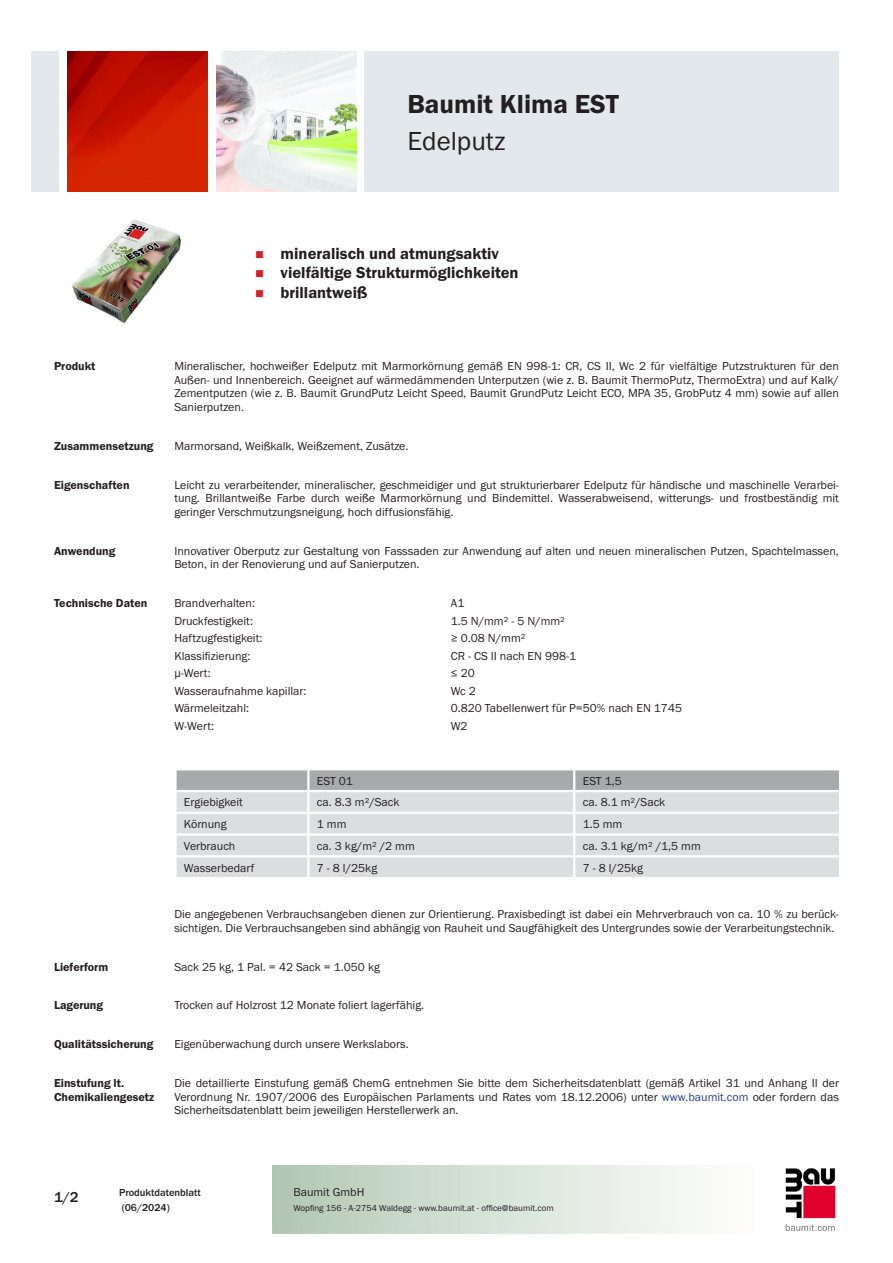
<style>
.page{position:relative;width:893px;height:1263px;background:#fff}
.page>*{position:absolute;margin:0;border:0;box-sizing:border-box;transform-origin:0 0}
.PDS_Produktname{font:27px "BM Franklin Gothic URW Dem";color:#231f20}
.PDS_Produktname_Land{font:27px "BM Franklin Gothic URW Boo";color:#231f20}
.t1{font:16.5px "BM Franklin Gothic URW Dem";color:#231f20}
.t2{font:500 15px "BM Franklin Gothic URW";color:#231f20}
.PDS_Standard{font:12px/13.5px "BM Franklin Gothic URW Boo";color:#231f20;text-align:justify}
.PDS_Standard_linksbü{font:12px "BM Franklin Gothic URW Boo";color:#231f20}
.PDS_Header{font:12px/13.5px "BM Franklin Gothic URW Dem";color:#231f20}
.t3{font:500 10.5px/15px "BM Franklin Gothic URW";color:#231f20}
.t4{font:9px "BM Franklin Gothic URW Boo";color:#231f20}
.s1{color:#253f8e}
</style>
<div class="page">
<img style="left:785px;top:1168px;width:51px;height:63px">
<div style="left:32px;top:51px;width:27px;height:140px;background:#e2e8eb"></div>
<img style="left:68px;top:52px;width:140px;height:139px">
<img style="left:216px;top:51px;width:141px;height:140px">
<div style="left:365px;top:51px;width:474px;height:140px;background:#e2e8eb"></div>
<img style="left:72px;top:220px;width:109px;height:103px">
<div style="left:177px;top:770px;width:662px;height:20px;background:#a8a9ad"></div>
<div style="left:177px;top:792px;width:662px;height:85px;background:#dcdddf"></div>
<hr style="left:307px;top:770px;width:2px;height:20px;background:#fff">
<hr style="left:573px;top:770px;width:2px;height:20px;background:#fff">
<hr style="left:307px;top:792px;width:2px;height:20px;background:#fff">
<hr style="left:573px;top:792px;width:2px;height:20px;background:#fff">
<hr style="left:174px;top:812px;width:134px;height:2px;background:#fff">
<hr style="left:308px;top:812px;width:266px;height:2px;background:#fff">
<hr style="left:574px;top:812px;width:267px;height:2px;background:#fff">
<hr style="left:174px;top:833px;width:134px;height:3px;background:#fff">
<hr style="left:308px;top:833px;width:266px;height:3px;background:#fff">
<svg style="left:307px;top:814px;width:2px;height:41px"></svg>
<hr style="left:574px;top:833px;width:267px;height:3px;background:#fff">
<svg style="left:573px;top:814px;width:2px;height:41px"></svg>
<hr style="left:174px;top:855px;width:134px;height:2px;background:#fff">
<hr style="left:308px;top:855px;width:266px;height:2px;background:#fff">
<hr style="left:307px;top:857px;width:2px;height:20px;background:#fff">
<hr style="left:574px;top:855px;width:267px;height:2px;background:#fff">
<hr style="left:573px;top:857px;width:2px;height:20px;background:#fff">
<p class="PDS_Produktname" style="left:407px;top:87px;width:213px">Baumit Klima EST</p>
<p class="PDS_Produktname_Land" style="left:407px;top:124px;width:100px">Edelputz</p>
<p class="t1" style="left:281px;top:243px;width:220px">mineralisch und atmungsaktiv</p>
<p class="t1" style="left:281px;top:263px;width:240px">vielfältige Strukturmöglichkeiten</p>
<p class="t1" style="left:281px;top:282px;width:88px">brillantweiß</p>
<p class="PDS_Header" style="left:54px;top:360px;width:43px">Produkt</p>
<p class="PDS_Standard" style="left:174px;top:360px;width:666px">Mineralischer, hochweißer Edelputz mit Marmorkörnung gemäß EN 998-1: CR, CS II, Wc 2 für vielfältige Putzstrukturen für den Außen- und Innenbereich. Geeignet auf wärmedämmenden Unterputzen (wie z. B. Baumit ThermoPutz, ThermoExtra) und auf Kalk/ Zementputzen (wie z. B. Baumit GrundPutz Leicht Speed, Baumit GrundPutz Leicht ECO, MPA 35, GrobPutz 4 mm) sowie auf allen Sanierputzen.</p>
<p class="PDS_Header" style="left:54px;top:439px;width:101px">Zusammensetzung</p>
<p class="PDS_Standard" style="left:174px;top:439px;width:236px">Marmorsand, Weißkalk, Weißzement, Zusätze.</p>
<p class="PDS_Header" style="left:54px;top:478px;width:77px">Eigenschaften</p>
<p class="PDS_Standard" style="left:174px;top:478px;width:666px">Leicht zu verarbeitender, mineralischer, geschmeidiger und gut strukturierbarer Edelputz für händische und maschinelle Verarbei&shy;tung. Brillantweiße Farbe durch weiße Marmorkörnung und Bindemittel. Wasserabweisend, witterungs- und frostbeständig mit geringer Verschmutzungsneigung, hoch diffusionsfähig.</p>
<p class="PDS_Header" style="left:54px;top:544px;width:63px">Anwendung</p>
<p class="PDS_Standard" style="left:174px;top:544px;width:666px">Innovativer Oberputz zur Gestaltung von Fasssaden zur Anwendung auf alten und neuen mineralischen Putzen, Spachtelmassen,<br>Beton, in der Renovierung und auf Sanierputzen.</p>
<p class="PDS_Header" style="left:54px;top:597px;width:95px">Technische Daten</p>
<p class="PDS_Standard_linksbü" style="left:174px;top:596px;width:82px">Brandverhalten:</p>
<p class="PDS_Standard_linksbü" style="left:451px;top:596px;width:15px">A1</p>
<p class="PDS_Standard_linksbü" style="left:174px;top:613px;width:80px">Druckfestigkeit:</p>
<p class="PDS_Standard_linksbü" style="left:451px;top:613px;width:116px">1.5 N/mm² - 5 N/mm²</p>
<p class="PDS_Standard_linksbü" style="left:174px;top:631px;width:90px">Haftzugfestigkeit:</p>
<p class="PDS_Standard_linksbü" style="left:451px;top:631px;width:76px">≥ 0.08 N/mm²</p>
<p class="PDS_Standard_linksbü" style="left:174px;top:648px;width:78px">Klassifizierung:</p>
<p class="PDS_Standard_linksbü" style="left:451px;top:648px;width:127px">CR - CS II nach EN 998-1</p>
<p class="PDS_Standard_linksbü" style="left:174px;top:666px;width:38px">μ-Wert:</p>
<p class="PDS_Standard_linksbü" style="left:451px;top:666px;width:26px">≤ 20</p>
<p class="PDS_Standard_linksbü" style="left:174px;top:683px;width:134px">Wasseraufnahme kapillar:</p>
<p class="PDS_Standard_linksbü" style="left:451px;top:683px;width:27px">Wc 2</p>
<p class="PDS_Standard_linksbü" style="left:174px;top:701px;width:76px">Wärmeleitzahl:</p>
<p class="PDS_Standard_linksbü" style="left:451px;top:701px;width:233px">0.820 Tabellenwert für P=50% nach EN 1745</p>
<p class="PDS_Standard_linksbü" style="left:174px;top:718px;width:41px">W-Wert:</p>
<p class="PDS_Standard_linksbü" style="left:451px;top:718px;width:18px">W2</p>
<p class="PDS_Standard_linksbü" style="left:317px;top:773px;width:38px">EST 01</p>
<p class="PDS_Standard_linksbü" style="left:583px;top:773px;width:41px">EST 1,5</p>
<p class="PDS_Standard_linksbü" style="left:184px;top:795px;width:60px">Ergiebigkeit</p>
<p class="PDS_Standard_linksbü" style="left:317px;top:795px;width:84px">ca. 8.3 m²/Sack</p>
<p class="PDS_Standard_linksbü" style="left:583px;top:795px;width:84px">ca. 8.1 m²/Sack</p>
<p class="PDS_Standard_linksbü" style="left:184px;top:817px;width:44px">Körnung</p>
<p class="PDS_Standard_linksbü" style="left:317px;top:817px;width:31px">1 mm</p>
<p class="PDS_Standard_linksbü" style="left:583px;top:817px;width:41px">1.5 mm</p>
<p class="PDS_Standard_linksbü" style="left:184px;top:838px;width:53px">Verbrauch</p>
<p class="PDS_Standard_linksbü" style="left:317px;top:838px;width:99px">ca. 3 kg/m² /2 mm</p>
<p class="PDS_Standard_linksbü" style="left:583px;top:838px;width:120px">ca. 3.1 kg/m² /1,5 mm</p>
<p class="PDS_Standard_linksbü" style="left:184px;top:860px;width:72px">Wasserbedarf</p>
<p class="PDS_Standard_linksbü" style="left:317px;top:860px;width:62px">7 - 8 l/25kg</p>
<p class="PDS_Standard_linksbü" style="left:583px;top:860px;width:62px">7 - 8 l/25kg</p>
<p class="PDS_Standard" style="left:174px;top:907px;width:666px">Die angegebenen Verbrauchsangeben dienen zur Orientierung. Praxisbedingt ist dabei ein Mehrverbrauch von ca. 10 % zu berück&shy;sichtigen. Die Verbrauchsangeben sind abhängig von Rauheit und Saugfähigkeit des Untergrundes sowie der Verarbeitungstechnik.</p>
<p class="PDS_Header" style="left:54px;top:960px;width:56px">Lieferform</p>
<p class="PDS_Standard" style="left:174px;top:960px;width:207px">Sack 25 kg, 1 Pal. = 42 Sack = 1.050 kg</p>
<p class="PDS_Header" style="left:54px;top:999px;width:51px">Lagerung</p>
<p class="PDS_Standard" style="left:174px;top:999px;width:251px">Trocken auf Holzrost 12 Monate foliert lagerfähig.</p>
<p class="PDS_Header" style="left:54px;top:1038px;width:101px">Qualitätssicherung</p>
<p class="PDS_Standard" style="left:174px;top:1038px;width:236px">Eigenüberwachung durch unsere Werkslabors.</p>
<p class="PDS_Header" style="left:54px;top:1077px;width:102px">Einstufung lt.<br>Chemikaliengesetz</p>
<p class="PDS_Standard" style="left:174px;top:1077px;width:666px">Die detaillierte Einstufung gemäß ChemG entnehmen Sie bitte dem Sicherheitsdatenblatt (gemäß Artikel 31 und Anhang II der Verordnung Nr. 1907/2006 des Europäischen Parlaments und Rates vom 18.12.2006) unter <span class="s1">www.baumit.com</span> oder fordern das Sicherheitsdatenblatt beim jeweiligen Herstellerwerk an.</p>
<p class="t2" style="left:54px;top:1188px;width:26px">1/2</p>
<p class="t3" style="left:119px;top:1185px;width:83px">Produktdatenblatt (06/2024)</p>
<p class="PDS_Standard" style="left:293px;top:1185px;width:73px">Baumit GmbH</p>
<p class="t4" style="left:293px;top:1202px;width:262px">Wopfing 156 - A-2754 Waldegg - www.baumit.at - office@baumit.com</p>
</div>
